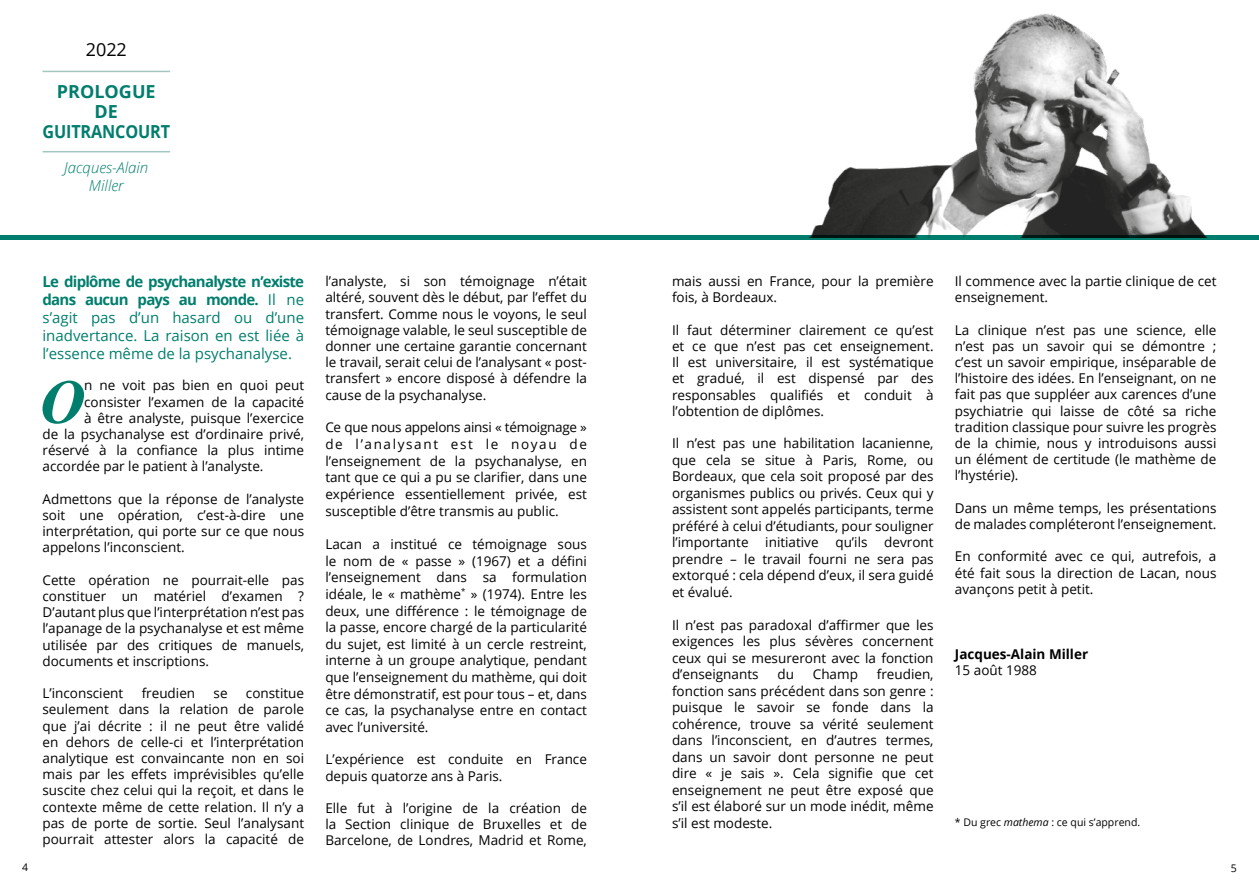
<style>
.page{position:relative;width:1259px;height:893px;background:#fff}
.page>*{position:absolute;margin:0;border:0;box-sizing:border-box;transform-origin:0 0}
.t1{font:italic 700 62.4px "Times New Roman";color:#007e6d}
.t2{font:700 18px/20.2px "Open Sans";letter-spacing:-.01em;color:#007e6d;text-align:center}
.t3{font:18px "Open Sans";color:#000}
.t4{font:15px/18px "Open Sans";color:#007e6d;text-align:justify}
.t5{font:italic 300 15px/17.2px "Open Sans";color:#007e6d;text-align:center}
.t6{font:13.5px/16.2px "Open Sans";color:#000;text-align:justify}
.t7{font:700 13.5px "Open Sans";color:#000}
.t8{font:10.5px "Open Sans";color:#000}
.s1{font-weight:700}
.s2{font-style:italic}
</style>
<div class="page">
<img style="left:594px;top:13px;width:665px;height:223px">
<hr style="left:43px;top:71px;width:127px;height:1px;background:#a2c6c0">
<hr style="left:43px;top:151px;width:127px;height:1px;background:#a2c6c0">
<hr style="left:0;top:236px;width:1259px;height:4px;background:#007e6d">
<h2 class="t3" style="left:86px;top:37px;width:43px">2022</h2>
<h2 class="t2" style="left:43px;top:81px;width:129px">PROLOGUE<br>DE<br>GUITRANCOURT</h2>
<p class="t5" style="left:64px;top:159px;width:85px">Jacques-Alain<br>Miller</p>
<p class="t4" style="left:43px;top:272px;width:263px"><span class="s1">Le diplôme de psychanalyste n’existe dans aucun pays au monde.</span> Il ne s’agit pas d’un hasard ou d’une inadvertance. La raison en est liée à l’essence même de la psychanalyse.</p>
<h1 class="t1" style="left:39px;top:369px;width:47px">O</h1>
<p class="t6" style="left:84px;top:377px;width:221px">n ne voit pas bien en quoi peut</p>
<p class="t6" style="left:84px;top:393px;width:221px">consister l’examen de la capacité</p>
<p class="t6" style="left:84px;top:409px;width:221px">à être analyste, puisque l’exercice</p>
<p class="t6" style="left:43px;top:426px;width:263px">de la psychanalyse est d’ordinaire privé,</p>
<p class="t6" style="left:43px;top:442px;width:263px">réservé à la confiance la plus intime</p>
<p class="t6" style="left:43px;top:458px;width:222px">accordée par le patient à l’analyste.</p>
<p class="t6" style="left:43px;top:490px;width:263px">Admettons que la réponse de l’analyste soit une opération, c’est-à-dire une interprétation, qui porte sur ce que nous appelons l’inconscient.</p>
<p class="t6" style="left:43px;top:571px;width:263px">Cette opération ne pourrait-elle pas constituer un matériel d’examen ?<br>D’autant plus que l’interprétation n’est pas l’apanage de la psychanalyse et est même utilisée par des critiques de manuels, documents et inscriptions.</p>
<p class="t6" style="left:43px;top:685px;width:82px">L’inconscient</p>
<p class="t6" style="left:142px;top:685px;width:55px">freudien</p>
<p class="t6" style="left:214px;top:685px;width:16px">se</p>
<p class="t6" style="left:43px;top:685px;width:263px;text-indent:203px">constitue seulement dans la relation de parole que j’ai décrite : il ne peut être validé en dehors de celle-ci et l’interprétation analytique est convaincante non en soi mais par les effets imprévisibles qu’elle suscite chez celui qui la reçoit, et dans le contexte même de cette relation. Il n’y a pas de porte de sortie. Seul l’analysant pourrait attester alors la capacité de</p>
<p class="t6" style="left:325px;top:273px;width:263px">l’analyste, si son témoignage n’était altéré, souvent dès le début, par l’effet du transfert. Comme nous le voyons, le seul témoignage valable, le seul susceptible de donner une certaine garantie concernant le travail, serait celui de l’analysant « post&shy;transfert » encore disposé à défendre la cause de la psychanalyse.</p>
<p class="t6" style="left:325px;top:419px;width:263px;line-height:16.6px">Ce que nous appelons ainsi « témoignage » de l’analysant est le noyau de l’enseignement de la psychanalyse, en tant que ce qui a pu se clarifier, dans une expérience essentiellement privée, est susceptible d’être transmis au public.</p>
<p class="t6" style="left:325px;top:535px;width:263px;line-height:16.6px">Lacan a institué ce témoignage sous le nom de « passe » (1967) et a défini l’enseignement dans sa formulation idéale, le « mathème<sup>*</sup> » (1974). Entre les deux, une différence : le témoignage de la passe, encore chargé de la particularité du sujet, est limité à un cercle restreint, interne à un groupe analytique, pendant que l’enseignement du mathème, qui doit être démonstratif, est pour tous – et, dans ce cas, la psychanalyse entre en contact avec l’université.</p>
<p class="t6" style="left:325px;top:751px;width:263px">L’expérience est conduite en France depuis quatorze ans à Paris.</p>
<p class="t6" style="left:325px;top:800px;width:263px">Elle fut à l’origine de la création de la Section clinique de Bruxelles et de Barcelone, de Londres, Madrid et Rome,</p>
<p class="t6" style="left:672px;top:273px;width:263px">mais aussi en France, pour la première fois, à Bordeaux.</p>
<p class="t6" style="left:672px;top:321px;width:263px">Il faut déterminer clairement ce qu’est et ce que n’est pas cet enseignement.<br>Il est universitaire, il est systématique et gradué, il est dispensé par des responsables qualifiés et conduit à l’obtention de diplômes.</p>
<p class="t6" style="left:672px;top:435px;width:263px">Il n’est pas une habilitation lacanienne, que cela se situe à Paris, Rome, ou Bordeaux, que cela soit proposé par des organismes publics ou privés. Ceux qui y assistent sont appelés participants, terme préféré à celui d’étudiants, pour souligner l’importante initiative qu’ils devront prendre – le travail fourni ne sera pas extorqué : cela dépend d’eux, il sera guidé et évalué.</p>
<p class="t6" style="left:672px;top:616px;width:263px">Il n’est pas paradoxal d’affirmer que les exigences les plus sévères concernent ceux qui se mesureront avec la fonction d’enseignants</p>
<p class="t6" style="left:672px;top:666px;width:263px;text-indent:205px">freudien, fonction sans précédent dans son genre : puisque le savoir se fonde dans la cohérence, trouve sa vérité seulement dans l’inconscient, en d’autres termes, dans un savoir dont personne ne peut dire « je sais ». Cela signifie que cet enseignement ne peut être exposé que s’il est élaboré sur un mode inédit, même s’il est modeste.</p>
<p class="t6" style="left:777px;top:666px;width:18px">du</p>
<p class="t6" style="left:813px;top:666px;width:47px">Champ</p>
<p class="t6" style="left:955px;top:273px;width:263px">Il commence avec la partie clinique de cet enseignement.</p>
<p class="t6" style="left:955px;top:321px;width:263px">La clinique n’est pas une science, elle n’est pas un savoir qui se démontre ; c’est un savoir empirique, inséparable de l’histoire des idées. En l’enseignant, on ne fait pas que suppléer aux carences d’une psychiatrie qui laisse de côté sa riche tradition classique pour suivre les progrès de la chimie, nous y introduisons aussi un élément de certitude (le mathème de l’hystérie).</p>
<p class="t6" style="left:955px;top:499px;width:263px">Dans un même temps, les présentations de malades compléteront l’enseignement.</p>
<p class="t6" style="left:955px;top:548px;width:263px">En conformité avec ce qui, autrefois, a été fait sous la direction de Lacan, nous avançons petit à petit.</p>
<p class="t7" style="left:955px;top:644px;width:135px">Jacques-Alain Miller</p>
<p class="t6" style="left:955px;top:661px;width:84px">15 août 1988</p>
<p class="t8" style="left:955px;top:815px;width:187px">* Du grec <span class="s2">mathema</span> : ce qui s’apprend.</p>
<p class="t8" style="left:22px;top:860px;width:8px">4</p>
<p class="t8" style="left:1230px;top:861px;width:8px">5</p>
</div>
